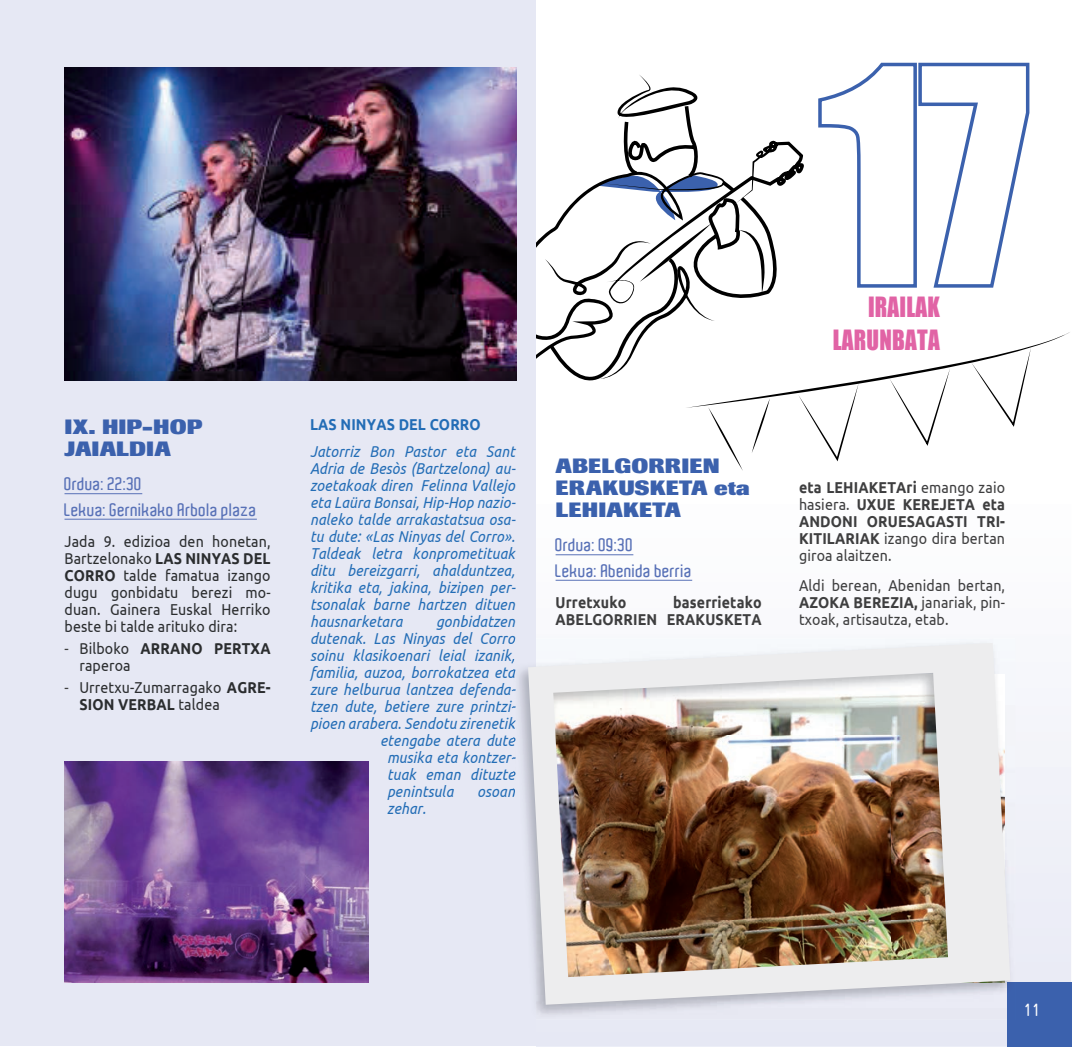
<style>
.page{position:relative;width:1072px;height:1047px;background:#fff}
.page>*{position:absolute;margin:0;border:0;box-sizing:border-box;transform-origin:0 0}
.t1{font:25.72px/32.2px "Impact";letter-spacing:.01em;color:#e163a5;text-align:right;scale:.9 1}
.t2{font:800 20.47px/22.2px "Imago";letter-spacing:.005em;color:#3b61ad;scale:1.1 1}
.t3{font:600 17.5px/25.6px "Aldoelis";letter-spacing:.01em;color:#5871b7}
.t4{font:condensed 17.5px "Gravur";color:#fff}
.t5{font:italic 15.75px/17px "Ubuntu";letter-spacing:.01em;color:#236db6;text-align:justify;scale:.9 1}
.t6{font:15.75px/17px "Ubuntu";letter-spacing:.01em;color:#2b2d2f;scale:.9 1}
.t7{font:700 15.75px/17px "Ubuntu";letter-spacing:.01em;color:#3e3e3f;text-align:right;scale:.9 1}
.t8{font:15.75px/17px "Ubuntu";letter-spacing:.01em;color:#3e3e3f;text-align:justify;scale:.9 1}
.t9{font:700 15.75px "Ubuntu";letter-spacing:.01em;color:#236db6;scale:.9 1}
.s1{font-weight:700}
.s2{color:#3e3e3f}
.s3{font-weight:400}
</style>
<div class="page">
<svg style="left:536px;top:554px;width:535px;height:492px"></svg>
<div style="left:0;top:1px;width:536px;height:1045px;background:#e6e8f4"></div>
<div style="left:1007px;top:982px;width:64px;height:65px;background:#3b61ad"></div>
<hr style="left:64px;top:493px;width:78px;height:1px;background:#5871b7">
<hr style="left:64px;top:519px;width:193px;height:1px;background:#5871b7">
<hr style="left:555px;top:554px;width:78px;height:1px;background:#5871b7">
<hr style="left:555px;top:580px;width:137px;height:1px;background:#5871b7">
<img style="left:64px;top:68px;width:449px;height:312px">
<img style="left:64px;top:761px;width:304px;height:221px">
<svg style="left:513px;top:62px;width:557px;height:409px"></svg>
<img style="left:515px;top:638px;width:500px;height:381px">
<img style="left:1007px;top:982px;width:8px;height:37px">
<svg style="left:513px;top:638px;width:2px;height:70px"></svg>
<img style="left:513px;top:716px;width:3px;height:15px">
<svg style="left:513px;top:737px;width:2px;height:60px"></svg>
<img style="left:528px;top:643px;width:482px;height:361px">
<p class="t2" style="left:64px;top:415px;width:127px">IX. HIP-HOP<br>JAIALDIA</p>
<p class="t3" style="left:64px;top:473px;width:194px">Ordua: 22:30<br>Lekua: Gernikako Arbola plaza</p>
<p class="t6" style="left:64px;top:532px;width:230px;text-align:justify">Jada 9. edizioa den honetan, Bartzelonako <span class="s1">LAS NINYAS DEL CORRO</span> talde famatua izango dugu gonbidatu berezi mo&shy;duan. Gainera Euskal Herriko beste bi talde arituko dira:</p>
<p class="t6" style="left:79px;top:639px;width:214px;text-indent:-15px"><span class="s2">-</span> Bilboko <span class="s1">ARRANO PERTXA </span>raperoa</p>
<p class="t6" style="left:79px;top:678px;width:214px;text-indent:-15px"><span class="s2">-</span> Urretxu-Zumarragako <span class="s1">AGRE-<br>SION VERBAL</span> taldea</p>
<p class="t9" style="left:310px;top:415px;width:191px">LAS NINYAS DEL CORRO</p>
<p class="t5" style="left:310px;top:442px;width:230px">Jatorriz Bon Pastor eta Sant Adria de Besòs (Bartzelona) au&shy;zoetakoak diren Felinna Vallejo eta Laüra Bonsai, Hip-Hop nazio&shy;naleko talde arrakastatsua osa&shy;tu dute: «Las Ninyas del Corro».<br>Taldeak letra konprometituak ditu bereizgarri, ahalduntzea, kritika eta, jakina, bizipen per&shy;tsonalak barne hartzen dituen hausnarketara</p>
<p class="t5" style="left:436px;top:612px;width:89px">gonbidatzen</p>
<p class="t5" style="left:310px;top:629px;width:229px">dutenak. Las Ninyas del Corro</p>
<p class="t5" style="left:310px;top:646px;width:229px">soinu klasikoenari leial izanik,</p>
<p class="t5" style="left:310px;top:663px;width:229px">familia, auzoa, borrokatzea eta</p>
<p class="t5" style="left:310px;top:680px;width:230px">zure helburua lantzea defenda-</p>
<p class="t5" style="left:310px;top:697px;width:230px">tzen dute, betiere zure printzi-</p>
<p class="t5" style="left:310px;top:714px;width:229px">pioen arabera. Sendotu zirenetik</p>
<p class="t5" style="left:380px;top:731px;width:151px">etengabe atera dute</p>
<p class="t5" style="left:387px;top:748px;width:144px">musika eta kontzer-</p>
<p class="t5" style="left:387px;top:765px;width:143px">tuak eman dituzte</p>
<p class="t5" style="left:387px;top:782px;width:75px">penintsula</p>
<p class="t5" style="left:477px;top:782px;width:43px">osoan</p>
<p class="t5" style="left:387px;top:799px;width:45px">zehar.</p>
<h1 class="t1" style="left:833px;top:291px;width:120px">IRAILAK<br>LARUNBATA</h1>
<p class="t2" style="left:555px;top:454px;width:178px">ABELGORRIEN<br>ERAKUSKETA eta<br>LEHIAKETA</p>
<p class="t3" style="left:555px;top:534px;width:138px">Ordua: 09:30<br>Lekua: Abenida berria</p>
<p class="t7" style="left:555px;top:593px;width:80px">Urretxuko</p>
<p class="t7" style="left:555px;top:593px;width:230px">baserrietako<br>ABELGORRIEN ERAKUSKETA</p>
<p class="t7" style="left:799px;top:478px;width:230px;text-align:justify">eta LEHIAKETAri <span class="s3">emango zaio hasiera.</span> UXUE KEREJETA eta ANDONI ORUESAGASTI TRI-KITILARIAK <span class="s3">izango dira bertan giroa alaitzen.</span></p>
<p class="t8" style="left:799px;top:577px;width:230px">Aldi berean, Abenidan bertan, <span class="s1">AZOKA BEREZIA,</span> janariak, pin&shy;txoak, artisautza, etab.</p>
<p class="t4" style="left:1023px;top:1000px;width:18px">11</p>
</div>
